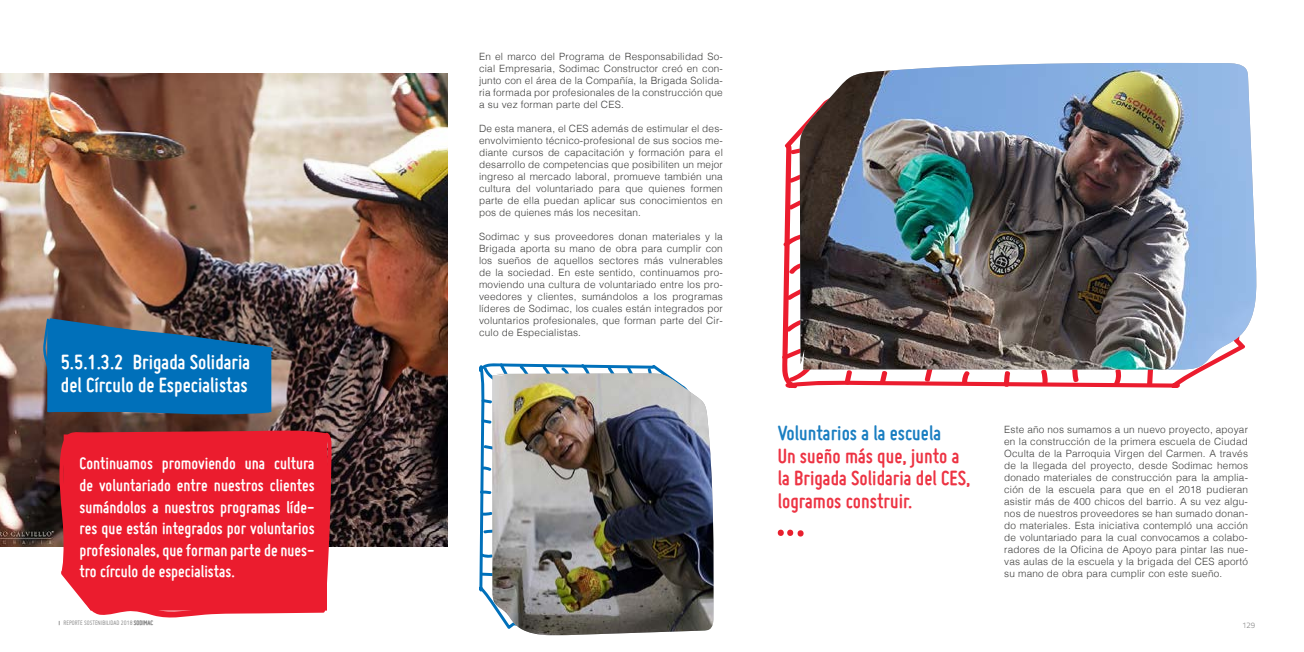
<style>
.page{position:relative;width:1304px;height:652px;background:#fff}
.page>*{position:absolute;margin:0;border:0;box-sizing:border-box;transform-origin:0 0}
.t1{font:700 22px/22.4px "Miso";color:#ed3343}
.t2{font:700 22px/22.4px "Miso";color:#fff}
.t3{font:700 22px "Miso";color:#1a7ec1}
.t4{font:700 18px/21.6px "Miso";color:#fff;text-align:justify}
.t5{font:300 10px/12px "Helvetica";letter-spacing:.02em;color:#3c3c3b;text-align:justify}
.t6{font:300 8px "Titillium Text 22 L";color:#878787}
.t7{font:7px "Miso";color:#878787}
.s1{font-family:"Miso Chunky"}
</style>
<div class="page">
<img style="left:0;top:74px;width:448px;height:473px">
<svg style="left:62px;top:431px;width:270px;height:187px;fill:#eb1c2e"></svg>
<div style="left:57px;top:429px;width:272px;height:146px;background:#eb1c2e"></div>
<svg style="left:43px;top:317px;width:230px;height:97px;background:#146aa4"></svg>
<svg style="left:479px;top:363px;width:187px;height:242px"></svg>
<svg style="left:483px;top:363px;width:25px;height:18px"></svg>
<svg style="left:519px;top:365px;width:11px;height:8px"></svg>
<svg style="left:542px;top:365px;width:10px;height:8px"></svg>
<svg style="left:561px;top:367px;width:9px;height:6px"></svg>
<svg style="left:580px;top:363px;width:11px;height:10px"></svg>
<svg style="left:607px;top:366px;width:8px;height:7px"></svg>
<svg style="left:627px;top:366px;width:9px;height:7px"></svg>
<svg style="left:647px;top:367px;width:7px;height:6px"></svg>
<svg style="left:481px;top:399px;width:11px;height:5px"></svg>
<svg style="left:481px;top:419px;width:11px;height:5px"></svg>
<svg style="left:483px;top:445px;width:9px;height:5px"></svg>
<svg style="left:481px;top:466px;width:11px;height:5px"></svg>
<svg style="left:479px;top:491px;width:13px;height:3px"></svg>
<svg style="left:482px;top:512px;width:10px;height:4px"></svg>
<svg style="left:483px;top:530px;width:9px;height:4px"></svg>
<svg style="left:479px;top:553px;width:13px;height:5px"></svg>
<svg style="left:480px;top:573px;width:12px;height:3px"></svg>
<img style="left:492px;top:373px;width:222px;height:262px">
<svg style="left:782px;top:128px;width:422px;height:260px"></svg>
<svg style="left:782px;top:348px;width:30px;height:34px"></svg>
<svg style="left:784px;top:317px;width:16px;height:16px"></svg>
<svg style="left:785px;top:286px;width:15px;height:15px"></svg>
<svg style="left:788px;top:262px;width:12px;height:13px"></svg>
<svg style="left:782px;top:233px;width:18px;height:15px"></svg>
<svg style="left:787px;top:199px;width:13px;height:12px"></svg>
<svg style="left:787px;top:170px;width:13px;height:14px"></svg>
<svg style="left:789px;top:146px;width:11px;height:9px"></svg>
<svg style="left:844px;top:370px;width:8px;height:16px"></svg>
<svg style="left:879px;top:370px;width:9px;height:16px"></svg>
<svg style="left:924px;top:370px;width:10px;height:13px"></svg>
<svg style="left:962px;top:370px;width:9px;height:15px"></svg>
<svg style="left:1004px;top:370px;width:6px;height:18px"></svg>
<svg style="left:1041px;top:370px;width:7px;height:15px"></svg>
<svg style="left:1072px;top:370px;width:7px;height:13px"></svg>
<svg style="left:1112px;top:370px;width:10px;height:18px"></svg>
<svg style="left:1147px;top:370px;width:6px;height:17px"></svg>
<img style="left:800px;top:63px;width:457px;height:307px">
<svg style="left:777px;top:530px;width:27px;height:7px"></svg>
<h1 class="t2" style="left:61px;top:351px;width:191px">5.5.1.3.2 Brigada Solidaria del Círculo de Especialistas</h1>
<h2 class="t4" style="left:79px;top:453px;width:237px">Continuamos promoviendo una cultura de voluntariado entre nuestros clientes sumándolos a nuestros programas líde&shy;res que están integrados por voluntarios profesionales, que formanparte de nues&shy;tro círculo de especialistas.</h2>
<p class="t7" style="left:64px;top:619px;width:91px">REPORTE SOSTENIBILIDAD 2018 <span class="s1">SODIMAC</span></p>
<p class="t5" style="left:479px;top:49px;width:245px">En el marco del Programa de Responsabilidad So&shy;cial Empresaria, Sodimac Constructor creó en con&shy;junto con el área de la Compañía, la Brigada Solida&shy;ria formada por profesionales de la construcción que a su vez forman parte del CES.</p>
<p class="t5" style="left:479px;top:121px;width:245px">De esta manera, el CES además de estimular el des&shy;envolvimiento técnico-profesional de sus socios me&shy;diante cursos de capacitación y formación para el desarrollo de competencias que posibiliten un mejor ingreso al mercado laboral, promueve también una cultura del voluntariado para que quienes formen parte de ella puedan aplicar sus conocimientos en pos de quienes más los necesitan.</p>
<p class="t5" style="left:479px;top:229px;width:245px">Sodimac y sus proveedores donan materiales y la Brigada aporta su mano de obra para cumplir con los sueños de aquellos sectores más vulnerables de la sociedad. En este sentido, continuamos pro&shy;moviendo una cultura de voluntariado entre los pro&shy;veedores y clientes, sumándolos a los programas líderes de Sodimac, los cuales están integrados por voluntarios profesionales, que forman parte del Cir&shy;culo de Especialistas.</p>
<h1 class="t3" style="left:778px;top:421px;width:165px">Voluntarios a la escuela</h1>
<h1 class="t1" style="left:778px;top:444px;width:194px">Un sueño más que, junto a la Brigada Solidaria del CES, logramos construir.</h1>
<p class="t5" style="left:1004px;top:422px;width:245px">Este año nos sumamos a un nuevo proyecto, apoyar en la construcción de la primera escuela de Ciudad Oculta de la Parroquia Virgen del Carmen. A través de la llegada del proyecto, desde Sodimac hemos donado materiales de construcción para la amplia&shy;ción de la escuela para que en el 2018 pudieran asistir más de 400 chicos del barrio. A su vez algu&shy;nos de nuestros proveedores se han sumado donan&shy;do materiales. Esta iniciativa contempló una acción de voluntariado para la cual convocamos a colabo&shy;radores de la Oficina de Apoyo para pintar las nue&shy;vas aulas de la escuela y la brigada del CES aportó su mano de obra para cumplir con este sueño.</p>
<p class="t6" style="left:1242px;top:619px;width:14px">129</p>
</div>
